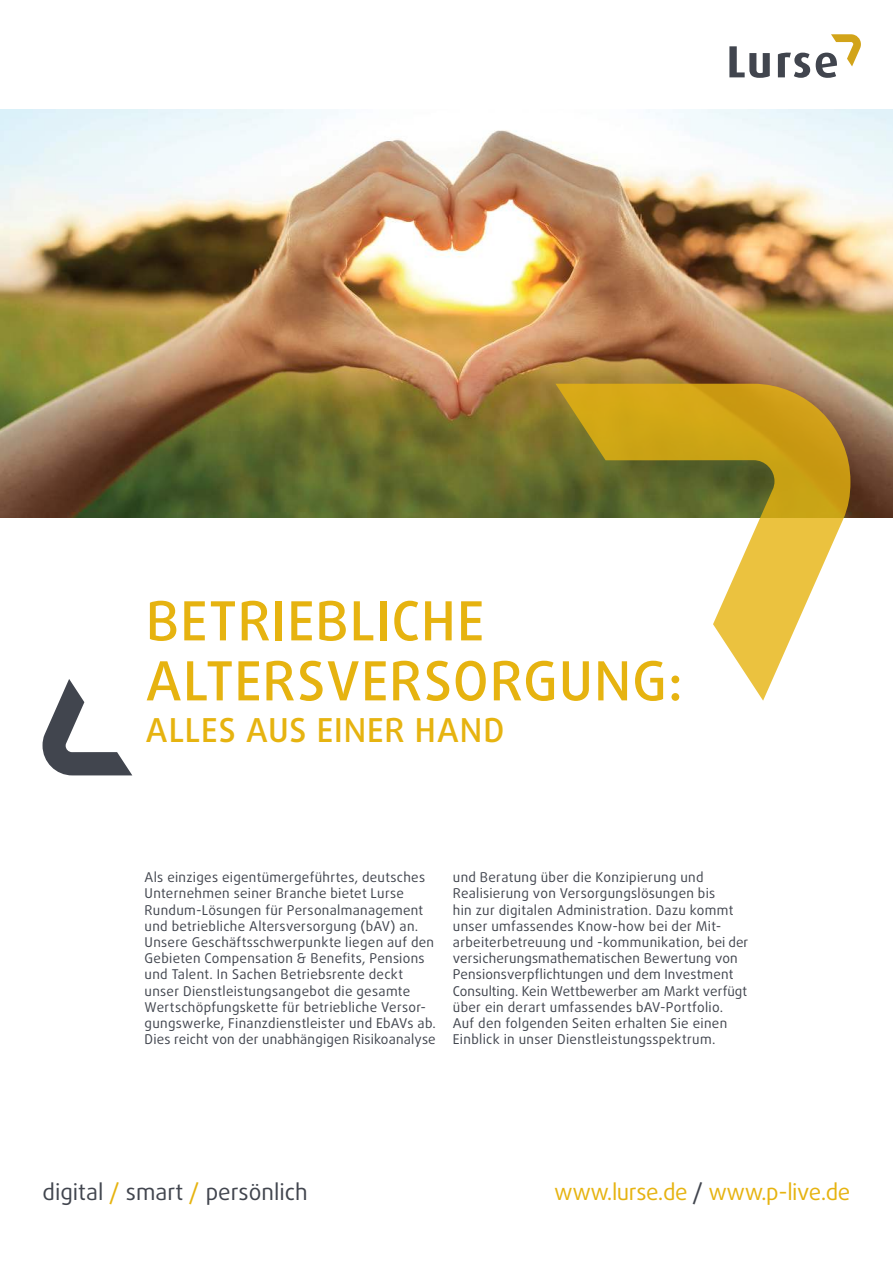
<style>
.page{position:relative;width:893px;height:1263px;background:#fff}
.page>*{position:absolute;margin:0;border:0;box-sizing:border-box;transform-origin:0 0}
.t1{font:500 54px/60px "Daxline Pro";letter-spacing:.025em;color:#e6b310}
.t2{font:500 33px "Daxline Pro";letter-spacing:.03em;color:#e6b310}
.t3{font:22.5px "Daxline Pro";letter-spacing:-.02em;color:#e6b310}
.t4{font:22.5px "Daxline Pro";color:#41454e}
.t5{font:13.5px/16.2px "Daxline Pro";letter-spacing:.02em;color:#41454e}
.s1{color:#e6b310}
.s2{color:#41454e}
</style>
<div class="page">
<img style="left:0;top:109px;width:893px;height:409px">
<svg style="left:555px;top:384px;width:295px;height:317px"></svg>
<svg style="left:43px;top:679px;width:89px;height:96px"></svg>
<svg style="left:816px;top:34px;width:45px;height:44px"></svg>
<svg style="left:778px;top:52px;width:32px;height:26px"></svg>
<svg style="left:729px;top:46px;width:41px;height:32px"></svg>
<h1 class="t1" style="left:146px;top:592px;width:539px">BETRIEBLICHE<br>ALTERSVERSORGUNG:</h1>
<h2 class="t2" style="left:146px;top:712px;width:360px">ALLES AUS EINER HAND</h2>
<p class="t5" style="left:145px;top:869px;width:293px">Als einziges eigentümergeführtes, deutsches Unternehmen seiner Branche bietet Lurse Rundum-Lösungen für Personalmanagement und betriebliche Altersversorgung (bAV) an.<br>Unsere Geschäftsschwerpunkte liegen auf den Gebieten Compensation &amp; Benefits, Pensions und Talent. In Sachen Betriebsrente deckt unser Dienstleistungsangebot die gesamte Wertschöpfungskette für betriebliche Versor&shy;gungswerke, Finanzdienstleister und EbAVs ab.<br>Dies reicht von der unabhängigen Risikoanalyse</p>
<p class="t5" style="left:453px;top:869px;width:297px">und Beratung über die Konzipierung und Realisierung von Versorgungslösungen bis<br>hin zur digitalen Administration. Dazu kommt unser umfassendes Know-how bei der Mit&shy;arbeiterbetreuung und -kommunikation, bei der versicherungsmathematischen Bewertung von Pensionsverpflichtungen und dem Investment Consulting. Kein Wettbewerber am Markt verfügt über ein derart umfassendes bAV-Portfolio.<br>Auf den folgenden Seiten erhalten Sie einen Einblick in unser Dienstleistungsspektrum.</p>
<h3 class="t4" style="left:43px;top:1179px;width:267px">digital <span class="s1">/</span> smart <span class="s1">/</span> persönlich</h3>
<h3 class="t3" style="left:554px;top:1179px;width:298px">www.lurse.de <span class="s2">/</span> www.p-live.de</h3>
</div>
